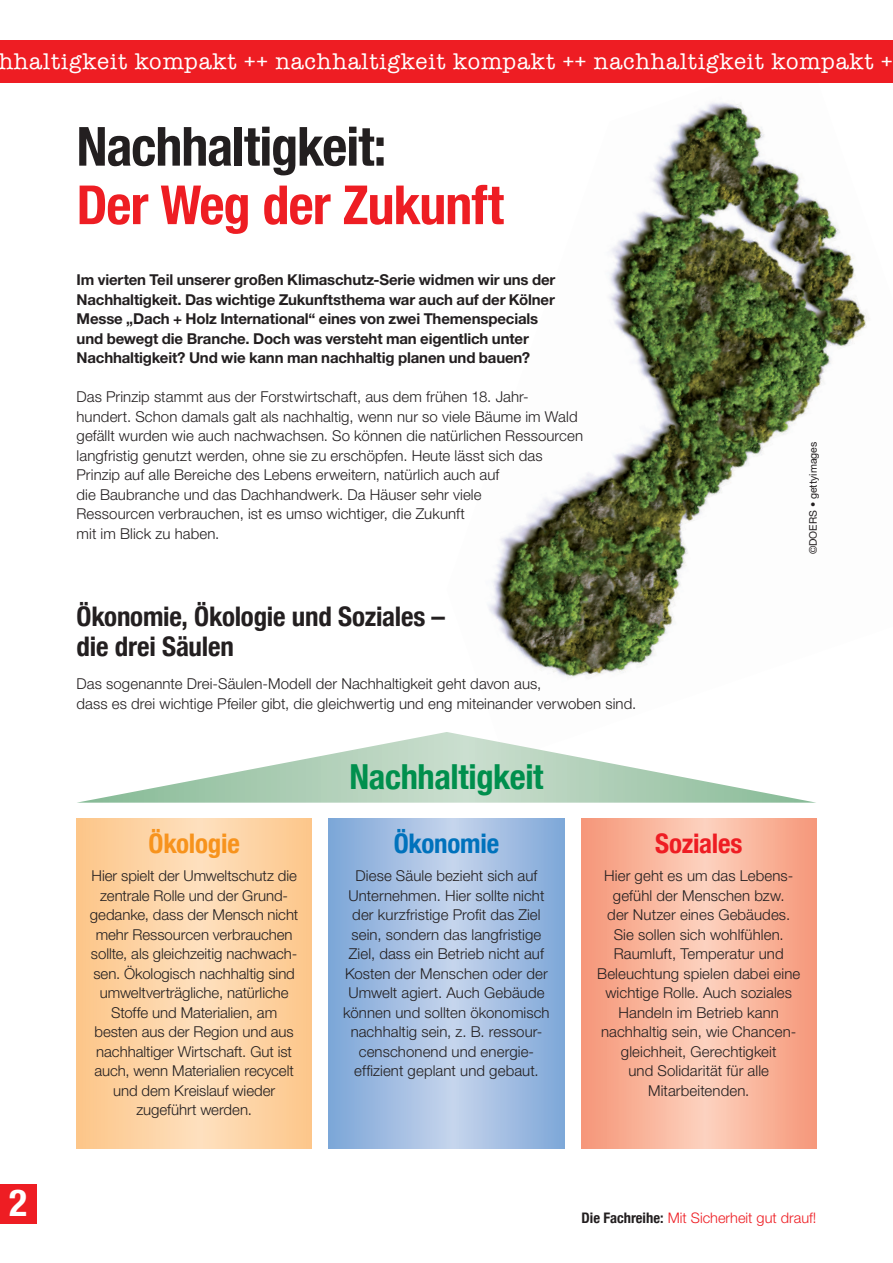
<style>
.page{position:relative;width:893px;height:1263px;background:#fff}
.page>*{position:absolute;margin:0;border:0;box-sizing:border-box;transform-origin:0 0}
.t1{font:700 condensed 54px "Helvetica Neue";letter-spacing:-.02em;color:#ee1d23}
.t2{font:700 condensed 54px "Helvetica Neue";letter-spacing:-.02em;color:#231f20}
.t3{font:700 condensed 37.5px "Helvetica Neue";color:#fff}
.t4{font:700 condensed 34.5px "Helvetica Neue";letter-spacing:-.01em;color:#008f4d}
.t5{font:700 condensed 27px/30px "Helvetica Neue";letter-spacing:-.01em;color:#231f20}
.t6{font:700 condensed 27px "Helvetica Neue";letter-spacing:-.01em;color:#f7931d}
.t7{font:700 condensed 27px "Helvetica Neue";letter-spacing:-.01em;color:#0072bc}
.t8{font:700 condensed 27px "Helvetica Neue";letter-spacing:-.005em;color:#ee1d23}
.t9{font:22.8px "American Typewriter";letter-spacing:.04em;color:#fff}
.t10{font:300 15px/19.5px "Helvetica Neue";letter-spacing:.005em;color:#231f20;text-align:center}
.t11{font:700 15px/19.5px "Helvetica Neue";letter-spacing:-.01em;color:#231f20}
.t12{font:300 14.55px "Helvetica Neue";color:#ee1d23}
.t13{font:10.5px "Helvetica Neue";color:#231f20}
.s1{font-weight:700;font-stretch:condensed;color:#231f20}
</style>
<div class="page">
<img style="left:488px;top:102px;width:379px;height:576px">
<svg style="left:77px;top:818px;width:235px;height:330px;background:#fdd2a3"></svg>
<svg style="left:77px;top:732px;width:739px;height:71px"></svg>
<svg style="left:329px;top:818px;width:235px;height:330px;background:#a1bde1"></svg>
<svg style="left:581px;top:818px;width:235px;height:330px;background:#f9b39b"></svg>
<div style="left:0;top:1184px;width:37px;height:40px;background:#ee1d23"></div>
<div style="left:0;top:40px;width:893px;height:43px;background:#ee1d23"></div>
<h3 class="t9" style="left:-2px;top:44px;width:896px">hhaltigkeit kompakt ++ nachhaltigkeit kompakt ++ nachhaltigkeit kompakt +</h3>
<h2 class="t3" style="left:9px;top:1180px;width:19px">2</h2>
<h1 class="t2" style="left:77px;top:114px;width:311px">Nachhaltigkeit:</h1>
<h1 class="t1" style="left:77px;top:172px;width:429px">Der Weg der Zukunft</h1>
<p class="t11" style="left:77px;top:270px;width:480px">Im vierten Teil unserer großen Klimaschutz-Serie widmen wir uns der Nachhaltigkeit. Das wichtige Zukunftsthema war auch auf der Kölner Messe „Dach + Holz International“ eines von zwei Themenspecials und bewegt die Branche. Doch was versteht man eigentlich unter Nachhaltigkeit? Und wie kann man nachhaltig planen und bauen?</p>
<p class="t10" style="left:77px;top:387px;width:508px;text-align:left">Das Prinzip stammt aus der Forstwirtschaft, aus dem frühen 18. Jahr&shy;hundert. Schon damals galt als nachhaltig, wenn nur so viele Bäume im Wald gefällt wurden wie auch nachwachsen. So können die natürlichen Ressourcen langfristig genutzt werden, ohne sie zu erschöpfen. Heute lässt sich das Prinzip auf alle Bereiche des Lebens erweitern, natürlich auch auf<br>die Baubranche und das Dachhandwerk. Da Häuser sehr viele<br>Ressourcen verbrauchen, ist es umso wichtiger, die Zukunft<br>mit im Blick zu haben.</p>
<h3 class="t5" style="left:77px;top:601px;width:370px">Ökonomie, Ökologie und Soziales – die drei Säulen</h3>
<p class="t10" style="left:77px;top:674px;width:561px;text-align:left">Das sogenannte Drei-Säulen-Modell der Nachhaltigkeit geht davon aus,<br>dass es drei wichtige Pfeiler gibt, die gleichwertig und eng miteinander verwoben sind.</p>
<p class="t13" style="left:807px;top:554px;width:114px;rotate:-90deg">©DOERS • gettyimages</p>
<h3 class="t6" style="left:148px;top:826px;width:93px">Ökologie</h3>
<p class="t10" style="left:90px;top:866px;width:210px">Hier spielt der Umweltschutz die zentrale Rolle und der Grund&shy;gedanke, dass der Mensch nicht mehr Ressourcen verbrauchen sollte, als gleichzeitig nachwach&shy;sen. Ökologisch nachhaltig sind umweltverträgliche, natürliche<br>Stoffe und Materialien, am besten aus der Region und aus nachhaltiger Wirtschaft. Gut ist auch, wenn Materialien recycelt und dem Kreislauf wieder zugeführt werden.</p>
<h3 class="t4" style="left:349px;top:756px;width:196px">Nachhaltigkeit</h3>
<h3 class="t7" style="left:394px;top:826px;width:107px">Ökonomie</h3>
<h3 class="t8" style="left:655px;top:826px;width:89px">Soziales</h3>
<p class="t10" style="left:343px;top:866px;width:208px">Diese Säule bezieht sich auf<br>Unternehmen. Hier sollte nicht der kurzfristige Profit das Ziel sein, sondern das langfristige<br>Ziel, dass ein Betrieb nicht auf<br>Kosten der Menschen oder der<br>Umwelt agiert. Auch Gebäude können und sollten ökonomisch nachhaltig sein, z. B. ressour&shy;censchonend und energie&shy;effizient geplant und gebaut.</p>
<p class="t10" style="left:597px;top:866px;width:205px">Hier geht es um das Lebens&shy;gefühl der Menschen bzw.<br>der Nutzer eines Gebäudes.<br>Sie sollen sich wohlfühlen.<br>Raumluft, Temperatur und<br>Beleuchtung spielen dabei eine wichtige Rolle. Auch soziales<br>Handeln im Betrieb kann nachhaltig sein, wie Chancen&shy;gleichheit, Gerechtigkeit<br>und Solidarität für alle<br>Mitarbeitenden.</p>
<p class="t12" style="left:581px;top:1209px;width:236px"><span class="s1">Die Fachreihe:</span> Mit Sicherheit gut drauf!</p>
</div>
